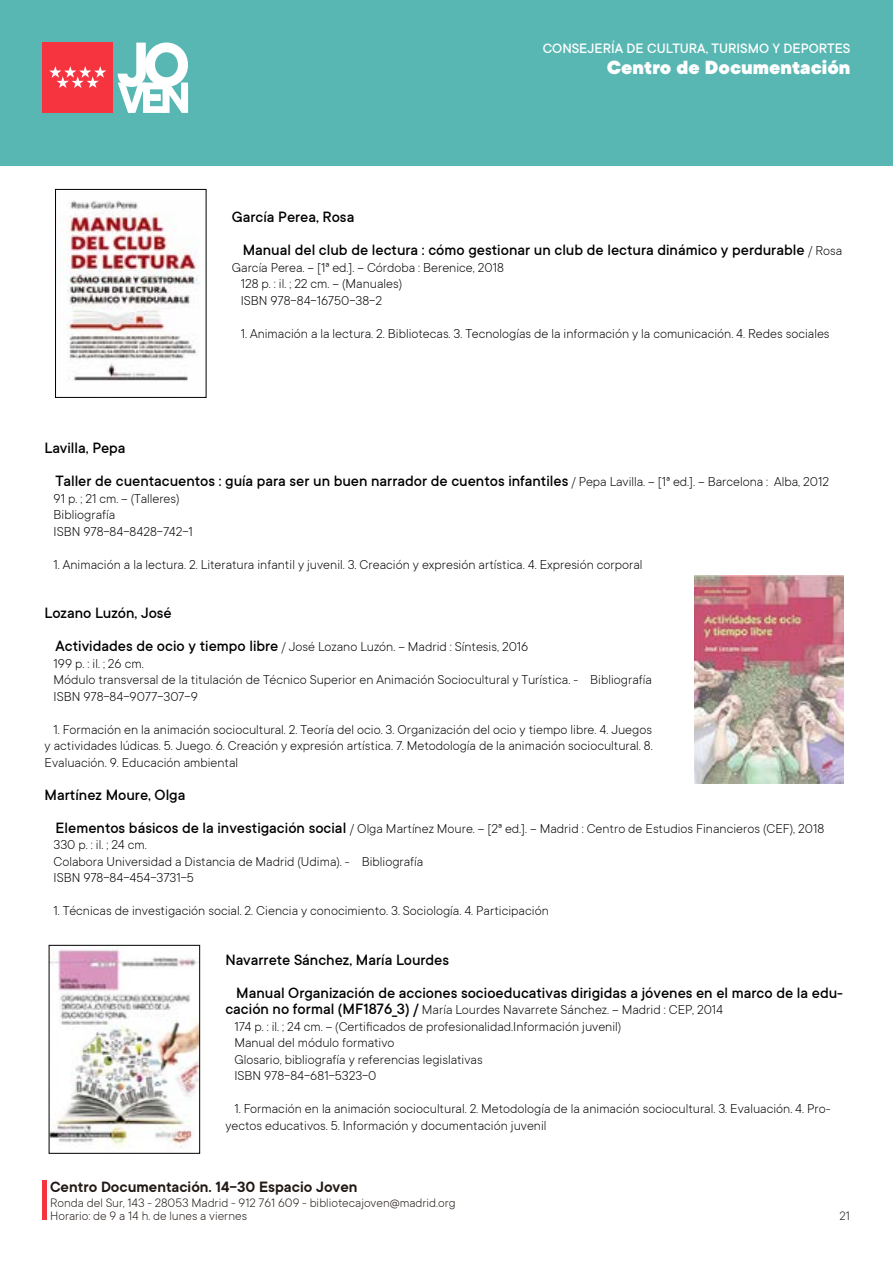
<style>
.page{position:relative;width:893px;height:1263px;background:#fff}
.page>*{position:absolute;margin:0;border:0;box-sizing:border-box;transform-origin:0 0}
.t1{font:900 21px "TT Commons";color:#fff}
.t2{font:500 16.5px/33px "TT Commons";color:#000}
.t3{font:600 16.5px "TT Commons";color:#211915}
.t4{font:500 15px "TT Commons";color:#fff}
.t5{font:300 14.25px/16.5px "TT Commons";color:#000}
.t6{font:300 13.5px/13.5px "TT Commons";color:#211915}
.s1{font-weight:300;font-size:14.25px}
.s2{font-weight:500;font-size:16.5px}
</style>
<div class="page">
<div style="left:0;top:0;width:893px;height:166px;background:#59b7b3"></div>
<div style="left:43px;top:43px;width:70px;height:70px;background:#f6343f"></div>
<svg style="left:49px;top:66px;width:57px;height:22px"></svg>
<svg style="left:118px;top:43px;width:70px;height:70px"></svg>
<hr style="left:43px;top:1180px;width:4px;height:40px;background:#f6343f">
<img style="left:65px;top:201px;width:135px;height:180px">
<div style="left:55px;top:189px;width:151px;height:209px;border:1px solid #000"></div>
<img style="left:694px;top:575px;width:149px;height:209px">
<img style="left:51px;top:949px;width:147px;height:199px">
<div style="left:49px;top:945px;width:151px;height:208px;border:1px solid #000"></div>
<p class="t4" style="left:543px;top:40px;width:309px">CONSEJERÍA DE CULTURA, TURISMO Y DEPORTES</p>
<h1 class="t1" style="left:607px;top:56px;width:245px">Centro de Documentación</h1>
<p class="t2" style="left:243px;top:201px;width:601px;text-indent:-11px">García Perea, Rosa<br>Manual del club de lectura : cómo gestionar un club de lectura dinámico y perdurable <span class="s1">/ Rosa</span></p>
<p class="t5" style="left:241px;top:259px;width:265px;text-indent:-9px">García Perea. -- [1ª ed.]. -- Córdoba : Berenice, 2018<br>128 p. : il. ; 22 cm. -- (Manuales)<br>ISBN 978-84-16750-38-2</p>
<p class="t5" style="left:241px;top:325px;width:590px">1. Animación a la lectura. 2. Bibliotecas. 3. Tecnologías de la información y la comunicación. 4. Redes sociales</p>
<p class="t2" style="left:56px;top:432px;width:775px;text-indent:-11px">Lavilla, Pepa<br>Taller de cuentacuentos : guía para ser un buen narrador de cuentos infantiles <span class="s1">/ Pepa Lavilla. -- [1ª ed.]. -- Barcelona : Alba, 2012</span></p>
<p class="t5" style="left:54px;top:490px;width:141px">91 p. ; 21 cm. -- (Talleres)<br>Bibliografía<br>ISBN 978-84-8428-742-1</p>
<p class="t5" style="left:54px;top:556px;width:590px">1. Animación a la lectura. 2. Literatura infantil y juvenil. 3. Creación y expresión artística. 4. Expresión corporal</p>
<p class="t2" style="left:45px;top:597px;width:129px">Lozano Luzón, José</p>
<p class="t5" style="left:54px;top:639px;width:600px"><span class="s2">Actividades de ocio y tiempo libre</span> / José Lozano Luzón. -- Madrid : Síntesis, 2016<br>199 p. : il. ; 26 cm.<br>Módulo transversal de la titulación de Técnico Superior en Animación Sociocultural y Turística. - Bibliografía ISBN 978-84-9077-307-9</p>
<p class="t5" style="left:45px;top:721px;width:610px;text-align:justify;text-indent:9px">1. Formación en la animación sociocultural. 2. Teoría del ocio. 3. Organización del ocio y tiempo libre. 4. Juegos y actividades lúdicas. 5. Juego. 6. Creación y expresión artística. 7. Metodología de la animación sociocultural. 8.<br>Evaluación. 9. Educación ambiental</p>
<p class="t2" style="left:45px;top:778px;width:142px">Martínez Moure, Olga</p>
<p class="t5" style="left:54px;top:820px;width:772px"><span class="s2">Elementos básicos de la investigación social</span> / Olga Martínez Moure. -- [2ª ed.]. -- Madrid : Centro de Estudios Financieros (CEF), 2018<br>330 p. : il. ; 24 cm.<br>Colabora Universidad a Distancia de Madrid (Udima). - Bibliografía<br>ISBN 978-84-454-3731-5</p>
<p class="t5" style="left:54px;top:903px;width:497px">1. Técnicas de investigación social. 2. Ciencia y conocimiento. 3. Sociología. 4. Participación</p>
<p class="t2" style="left:236px;top:943px;width:608px;text-indent:-11px">Navarrete Sánchez, María Lourdes<br>Manual Organización de acciones socioeducativas dirigidas a jóvenes en el marco de la edu-</p>
<p class="t5" style="left:234px;top:1002px;width:490px;text-indent:-9px"><span class="s2">cación no formal (MF1876_3) /</span> María Lourdes Navarrete Sánchez. -- Madrid : CEP, 2014<br>174 p. : il. ; 24 cm. -- (Certificados de profesionalidad.Información juvenil)<br>Manual del módulo formativo<br>Glosario, bibliografía y referencias legislativas<br>ISBN 978-84-681-5323-0</p>
<p class="t5" style="left:225px;top:1101px;width:607px;text-indent:9px">1. Formación en la animación sociocultural. 2. Metodología de la animación sociocultural. 3. Evaluación. 4. Pro&shy;yectos educativos. 5. Información y documentación juvenil</p>
<p class="t3" style="left:50px;top:1178px;width:309px">Centro Documentación. 14-30 Espacio Joven</p>
<p class="t6" style="left:50px;top:1196px;width:407px">Ronda del Sur, 143 - 28053 Madrid - 912 761 609 - bibliotecajoven@madrid.org<br>Horario: de 9 a 14 h. de lunes a viernes</p>
<p class="t6" style="left:839px;top:1209px;width:12px">21</p>
</div>
